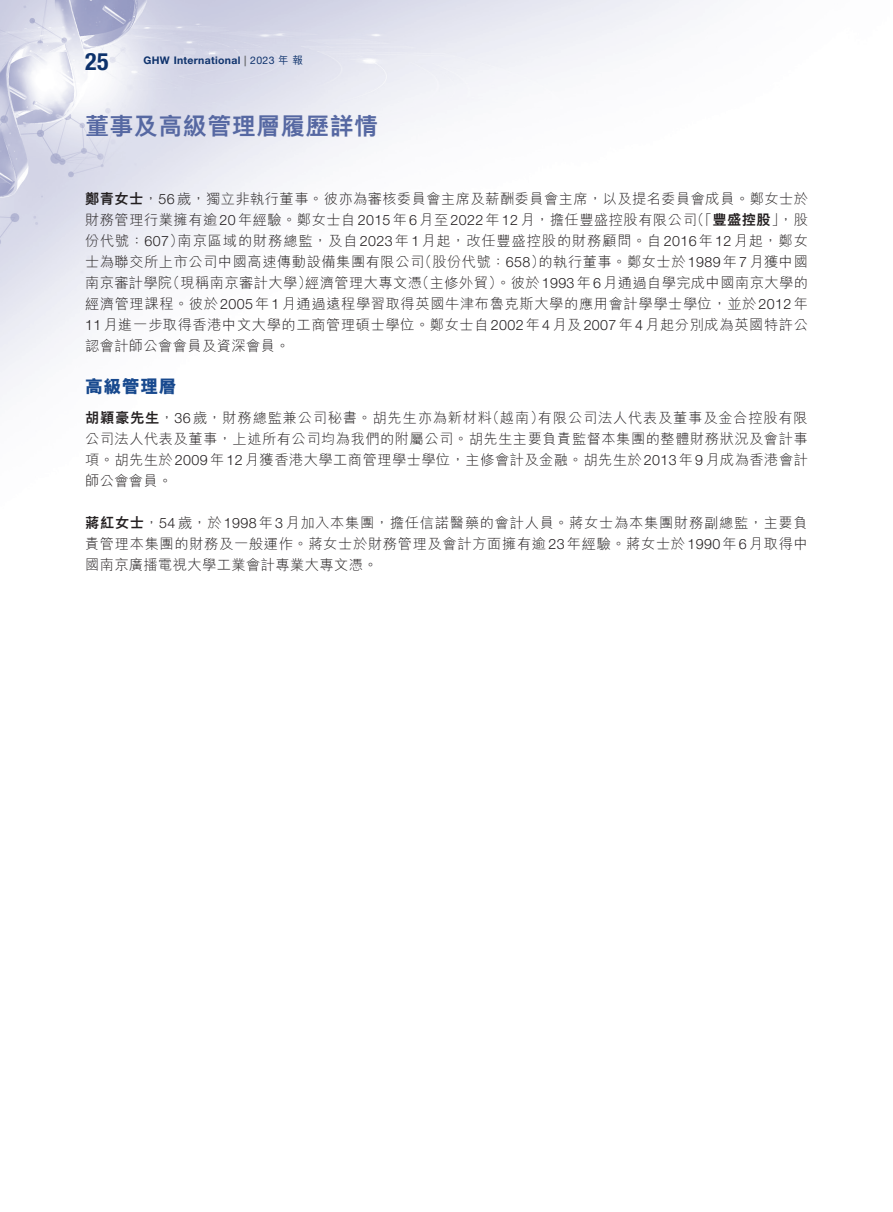
<style>
.page{position:relative;width:893px;height:1212px;background:#fff}
.page>*{position:absolute;margin:0;border:0;box-sizing:border-box;transform-origin:0 0}
.t1{font:800 24px "M Hei HK";letter-spacing:.02em;color:#5668a2}
.t2{font:700 condensed 24px "Helvetica Neue LT Pro";color:#0e326c}
._3__標題{font:800 18px "M Hei HK";letter-spacing:.025em;color:#18498e}
._1__內文{font:300 14.25px/21px "M Hei HK";letter-spacing:.035em;color:#231f20}
._1__內文-2{font:300 14.25px "M Hei HK";letter-spacing:.055em;color:#231f20}
.t3{font:700 10.5px "Helvetica Neue LT Pro";letter-spacing:.03em;color:#0e326c}
.s1{color:#6c6d70}
.s2{font-weight:400}
.s3{font-family:"M Hei HK";font-weight:500}
.s4{font-weight:800}
.s5{font-family:"Helvetica Neue LT Pro"}
</style>
<div class="page">
<img style="left:0;top:0;width:704px;height:387px">
<h1 class="t2" style="left:85px;top:47px;width:25px">25</h1>
<p class="t3" style="left:144px;top:53px;width:161px">GHW International <span class="s1">|</span> <span class="s2">2023</span> <span class="s3">年報</span></p>
<h1 class="t1" style="left:85px;top:114px;width:295px">董事及高級管理層履歷詳情</h1>
<p class="_1__內文" style="left:85px;top:188px;width:724px;text-align:right"><span class="s4">鄭青女士</span>，<span class="s5">56</span>歲，獨立非執行董事。彼亦為審核委員會主席及薪酬委員會主席，以及提名委員會成員。鄭女士於（「<span class="s4">豐盛控股</span>，」股</p>
<p class="_1__內文" style="left:178px;top:209px;width:632px;text-indent:-92px">財務管理行業擁有逾<span class="s5">20</span>年經驗。鄭女士自<span class="s5">2015</span>年<span class="s5">6</span>月至<span class="s5">2022</span>年<span class="s5">12</span>月，擔任豐盛控股有限公司<br>南京區域的財務總監，及自<span class="s5">2023</span>年<span class="s5">1</span>月起，改任豐盛控股的財務顧問。自<span class="s5">2016</span>年<span class="s5">12</span>月起，鄭女</p>
<p class="_1__內文" style="left:85px;top:230px;width:100px">份代號：<span class="s5">607</span>）</p>
<p class="_1__內文" style="left:415px;top:251px;width:394px;text-indent:-330px">士為聯交所上市公司中國高速傳動設備集團有限公司<br>（主修外貿）。彼於<span class="s5">1993</span>年<span class="s5">6</span>月通過自學完成中國南京大學的</p>
<p class="_1__內文" style="left:418px;top:251px;width:129px">（股份代號：<span class="s5">658</span>）</p>
<p class="_1__內文" style="left:538px;top:251px;width:271px">的執行董事。鄭女士於<span class="s5">1989</span>年<span class="s5">7</span>月獲中國</p>
<p class="_1__內文" style="left:166px;top:272px;width:148px">（現稱南京審計大學）</p>
<p class="_1__內文" style="left:85px;top:272px;width:724px">南京審計學院<br>經濟管理課程。彼於<span class="s5">2005</span>年<span class="s5">1</span>月通過遠程學習取得英國牛津布魯克斯大學的應用會計學學士學位，並於<span class="s5">2012</span>年<span class="s5">11</span>月進一步取得香港中文大學的工商管理碩士學位。鄭女士自<span class="s5">2002</span>年<span class="s5">4</span>月及<span class="s5">2007</span>年<span class="s5">4</span>月起分別成為英國特許公認會計師公會會員及資深會員。</p>
<p class="_3__標題" style="left:85px;top:377px;width:93px">高級管理層</p>
<p class="_1__內文-2" style="left:538px;top:410px;width:271px">有限公司法人代表及董事及金合控股有限</p>
<p class="_1__內文" style="left:305px;top:272px;width:118px">經濟管理大專文憑</p>
<p class="_1__內文" style="left:485px;top:407px;width:60px">（越南）</p>
<p class="_1__內文" style="left:85px;top:407px;width:724px"><span class="s4">胡穎豪先生</span>，<span class="s5">36</span>歲，財務總監兼公司秘書。胡先生亦為新材料<br>公司法人代表及董事，上述所有公司均為我們的附屬公司。胡先生主要負責監督本集團的整體財務狀況及會計事項。胡先生於<span class="s5">2009</span>年<span class="s5">12</span>月獲香港大學工商管理學士學位，主修會計及金融。胡先生於<span class="s5">2013</span>年<span class="s5">9</span>月成為香港會計師公會會員。</p>
<p class="_1__內文" style="left:85px;top:512px;width:724px;text-align:justify"><span class="s4">蔣紅女士</span>，<span class="s5">54</span>歲，於<span class="s5">1998</span>年<span class="s5">3</span>月加入本集團，擔任信諾醫藥的會計人員。蔣女士為本集團財務副總監，主要負責管理本集團的財務及一般運作。蔣女士於財務管理及會計方面擁有逾<span class="s5">23</span>年經驗。蔣女士於<span class="s5">1990</span>年<span class="s5">6</span>月取得中國南京廣播電視大學工業會計專業大專文憑。</p>
</div>
